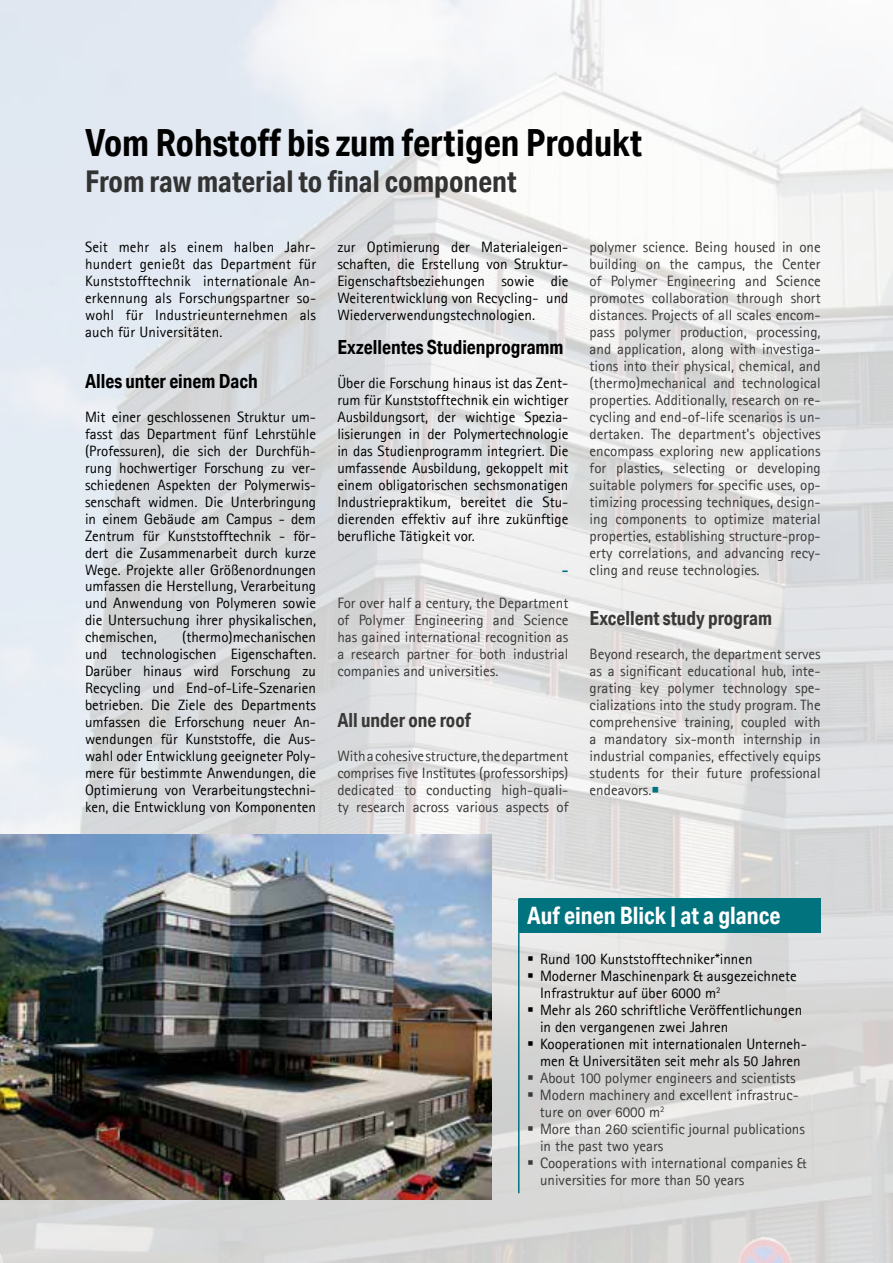
<style>
.page{position:relative;width:893px;height:1263px;background:#fff}
.page>*{position:absolute;margin:0;border:0;box-sizing:border-box;transform-origin:0 0}
.t1{font:700 37.5px "Aktiv Grotesk Cd";color:#000}
.t2{font:700 30px "Aktiv Grotesk Cd";color:#333}
.t3{font:700 24px "Aktiv Grotesk Cd";color:#fff}
.t4{font:700 19.5px "Aktiv Grotesk Cd";color:#000}
.t5{font:700 19.5px "Aktiv Grotesk Cd";color:#3a3938}
.t6{font:15px/17px "Agfa Rotis Sans Serif";color:#000;text-align:justify}
.t7{font:15px/17px "Agfa Rotis Sans Serif";color:#3a3938;text-align:justify}
.t8{font:700 14.4px "Agfa Rotis Sans Serif";color:#00737e}
.s1{color:#00737e}
</style>
<div class="page">
<img style="left:0;top:0;width:893px;height:1263px">
<img style="left:0;top:834px;width:492px;height:365px">
<div style="left:519px;top:898px;width:302px;height:35px;background:#00737e"></div>
<hr style="left:518px;top:898px;width:1px;height:35px;background:#00737e">
<hr style="left:518px;top:933px;width:1px;height:260px;background:#00737e">
<svg style="left:528px;top:957px;width:5px;height:4px"></svg>
<svg style="left:528px;top:974px;width:5px;height:4px"></svg>
<svg style="left:528px;top:1007px;width:5px;height:5px"></svg>
<svg style="left:528px;top:1041px;width:5px;height:5px"></svg>
<svg style="left:528px;top:1075px;width:5px;height:5px"></svg>
<svg style="left:528px;top:1092px;width:5px;height:5px"></svg>
<svg style="left:528px;top:1126px;width:5px;height:5px"></svg>
<svg style="left:528px;top:1160px;width:5px;height:4px"></svg>
<h1 class="t1" style="left:85px;top:120px;width:558px">Vom Rohstoff bis zum fertigen Produkt</h1>
<h2 class="t2" style="left:85px;top:163px;width:433px">From raw material to final component</h2>
<p class="t6" style="left:85px;top:239px;width:233px">Seit mehr als einem halben Jahr&shy;hundert genießt das Department für Kunststofftechnik internationale An&shy;erkennung als Forschungspartner so&shy;wohl für Industrieunternehmen als auch für Universitäten.</p>
<h3 class="t4" style="left:85px;top:369px;width:174px">Alles unter einem Dach</h3>
<p class="t6" style="left:85px;top:408px;width:233px">Mit einer geschlossenen Struktur um&shy;fasst das Department fünf Lehrstühle (Professuren), die sich der Durchfüh&shy;rung hochwertiger Forschung zu ver&shy;schiedenen Aspekten der Polymerwis&shy;senschaft widmen. Die Unterbringung in einem Gebäude am Campus - dem Zentrum für Kunststofftechnik - för&shy;dert die Zusammenarbeit durch kurze Wege. Projekte aller Größenordnungen umfassen die Herstellung, Verarbeitung und Anwendung von Polymeren sowie die Untersuchung ihrer physikalischen, chemischen,</p>
<p class="t6" style="left:85px;top:629px;width:233px;text-indent:97px">(thermo)mechanischen und technologischen Eigenschaften.<br>Darüber hinaus wird Forschung zu Recycling und End-of-Life-Szenarien betrieben. Die Ziele des Departments umfassen die Erforschung neuer An&shy;wendungen für Kunststoffe, die Aus&shy;wahl oder Entwicklung geeigneter Poly&shy;mere für bestimmte Anwendungen, die Optimierung von Verarbeitungstechni&shy;ken, die Entwicklung von Komponenten</p>
<p class="t6" style="left:337px;top:239px;width:233px">zur Optimierung der Materialeigen&shy;schaften, die Erstellung von Struktur-Eigenschaftsbeziehungen sowie die Weiterentwicklung von Recycling- und Wiederverwendungstechnologien.</p>
<h3 class="t4" style="left:337px;top:335px;width:228px">Exzellentes Studienprogramm</h3>
<p class="t6" style="left:337px;top:374px;width:233px">Über die Forschung hinaus ist das Zent&shy;rum für Kunststofftechnik ein wichtiger Ausbildungsort, der wichtige Spezia&shy;lisierungen in der Polymertechnologie in das Studienprogramm integriert. Die umfassende Ausbildung, gekoppelt mit einem obligatorischen sechsmonatigen Industriepraktikum, bereitet die Stu&shy;dierenden effektiv auf ihre zukünftige berufliche Tätigkeit vor.</p>
<p class="t8" style="left:562px;top:560px;width:8px">-</p>
<p class="t7" style="left:337px;top:595px;width:233px">For over half a century, the Department of Polymer Engineering and Science has gained international recognition as a research partner for both industrial companies and universities.</p>
<h3 class="t5" style="left:337px;top:708px;width:135px">All under one roof</h3>
<p class="t7" style="left:337px;top:747px;width:233px">With a cohesive structure, the department comprises five Institutes (professorships) dedicated to conducting high-quali&shy;ty research across various aspects of</p>
<p class="t7" style="left:590px;top:239px;width:233px">polymer science. Being housed in one building on the campus, the Center of Polymer Engineering and Science promotes collaboration through short distances. Projects of all scales encom&shy;pass polymer production, processing, and application, along with investiga&shy;tions into their physical, chemical, and (thermo)mechanical and technological properties. Additionally, research on re&shy;cycling and end-of-life scenarios is un&shy;dertaken. The department's objectives encompass exploring new applications for plastics, selecting or developing suitable polymers for specific uses, op&shy;timizing processing techniques, design&shy;ing components to optimize material properties, establishing structure-prop&shy;erty correlations, and advancing recy&shy;cling and reuse technologies.</p>
<h3 class="t5" style="left:590px;top:606px;width:184px">Excellent study program</h3>
<p class="t7" style="left:590px;top:646px;width:233px">Beyond research, the department serves as a significant educational hub, inte&shy;grating key polymer technology spe&shy;cializations into the study program. The comprehensive training, coupled with a mandatory six-month internship in industrial companies, effectively equips students for their future professional endeavors.<span class="s1">○</span></p>
<h3 class="t3" style="left:527px;top:901px;width:255px">Auf einen Blick | at a glance</h3>
<p class="t6" style="left:540px;top:951px;width:268px;text-align:left">Rund 100 Kunststofftechniker*innen Moderner Maschinenpark &amp; ausgezeichnete Infrastruktur auf über 6000 m<sup>2<br></sup>Mehr als 260 schriftliche Veröffentlichungen in den vergangenen zwei Jahren Kooperationen mit internationalen Unterneh&shy;men &amp; Universitäten seit mehr als 50 Jahren</p>
<p class="t7" style="left:540px;top:1069px;width:268px;text-align:left">About 100 polymer engineers and scientists Modern machinery and excellent infrastruc&shy;ture on over 6000 m<sup>2<br></sup>More than 260 scientific journal publications in the past two years<br>Cooperations with international companies &amp; universities for more than 50 years</p>
</div>
